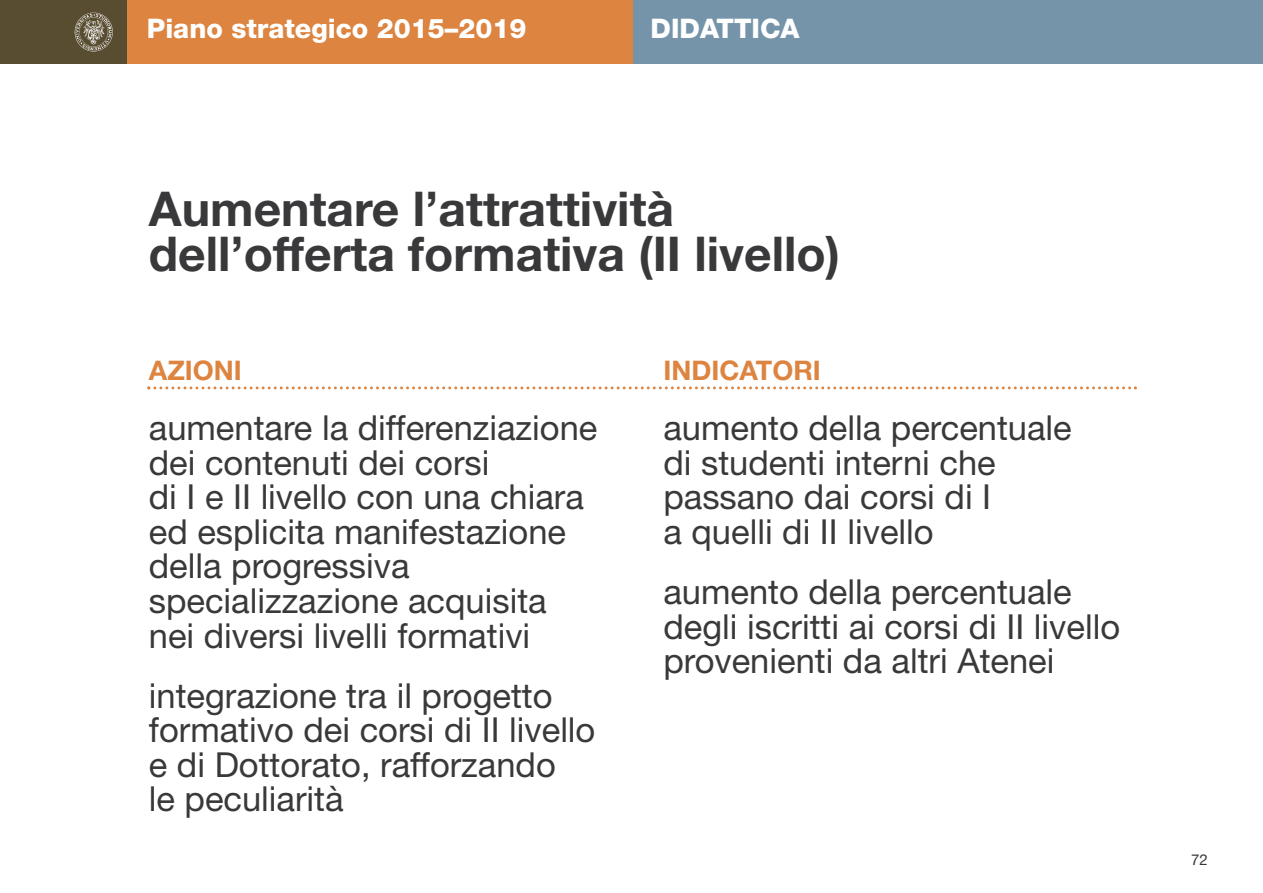
<style>
.page{position:relative;width:1263px;height:893px;background:#fff}
.page>*{position:absolute;margin:0;border:0;box-sizing:border-box;transform-origin:0 0}
.t1{font:700 48px/45px "Helvetica Neue LT Std";color:#39383a}
.t2{font:34.5px/34.5px "Helvetica Neue LT Std";color:#39383a}
.t3{font:800 27px "Helvetica Neue LT Std";color:#fff}
.t4{font:700 27px "Helvetica Neue LT Std";color:#dc8440}
.t5{font:15px "Helvetica Neue";color:#39383a}
</style>
<div class="page">
<div style="left:0;top:0;width:128px;height:64px;background:#584c31"></div>
<div style="left:128px;top:0;width:506px;height:64px;background:#dc8440"></div>
<div style="left:634px;top:0;width:629px;height:64px;background:#7594aa"></div>
<img style="left:74px;top:13px;width:39px;height:38px">
<svg style="left:147px;top:386px;width:990px;height:3px"></svg>
<p class="t3" style="left:147px;top:18px;width:381px">Piano strategico 2015–2019</p>
<p class="t3" style="left:651px;top:18px;width:151px">DIDATTICA</p>
<h1 class="t1" style="left:149px;top:190px;width:693px">Aumentare l’attrattività dell’offerta formativa (II livello)</h1>
<p class="t4" style="left:149px;top:361px;width:94px">AZIONI</p>
<p class="t2" style="left:149px;top:414px;width:450px">aumentare la differenziazione dei contenuti dei corsi<br>di I e II livello con una chiara ed esplicita manifestazione della progressiva specializzazione acquisita nei diversi livelli formativi</p>
<p class="t2" style="left:149px;top:681px;width:448px">integrazione tra il progetto formativo dei corsi di II livello e di Dottorato, rafforzando<br>le peculiarità</p>
<p class="t4" style="left:663px;top:361px;width:159px">INDICATORI</p>
<p class="t2" style="left:663px;top:414px;width:410px">aumento della percentuale di studenti interni che passano dai corsi di I<br>a quelli di II livello</p>
<p class="t2" style="left:663px;top:578px;width:458px">aumento della percentuale degli iscritti ai corsi di II livello provenienti da altri Atenei</p>
<p class="t5" style="left:1191px;top:854px;width:18px">72</p>
</div>
